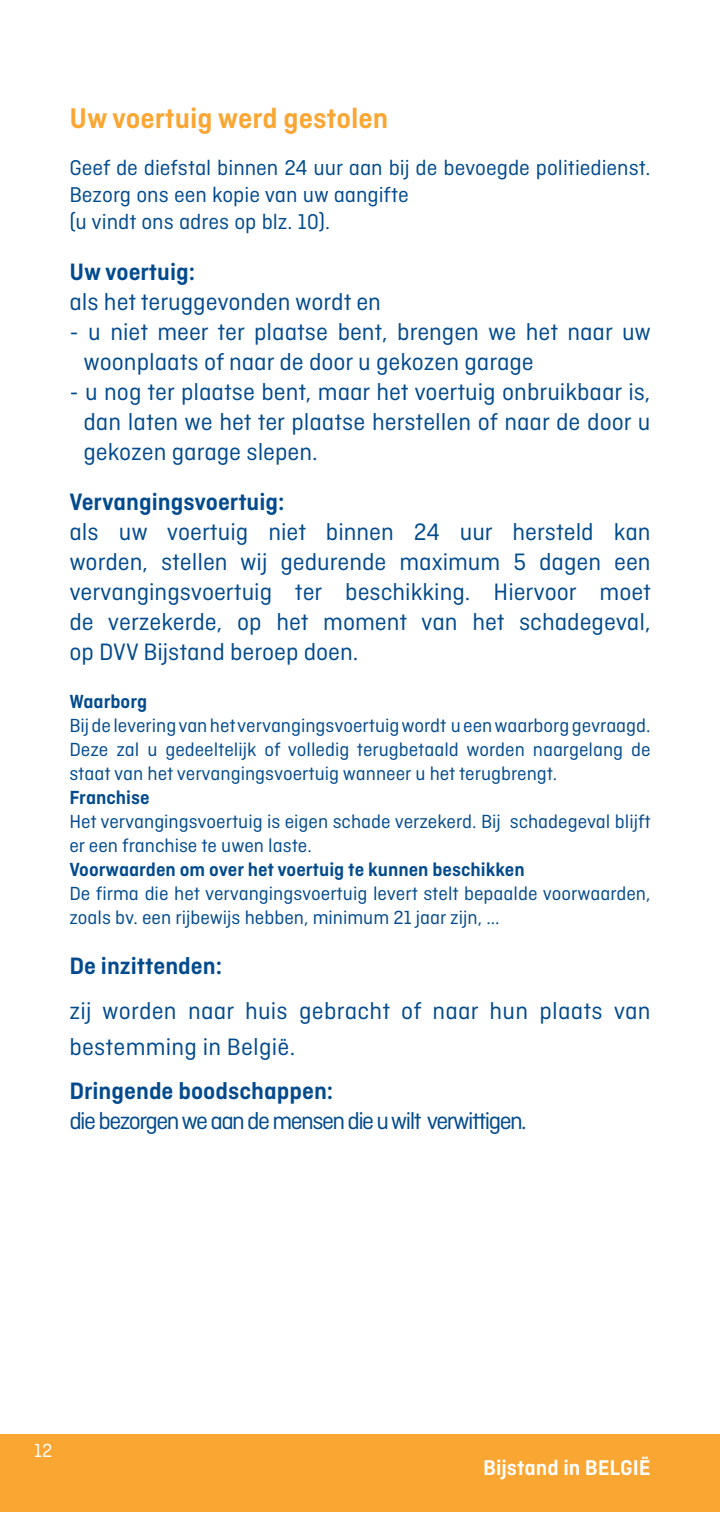
<style>
.page{position:relative;width:720px;height:1523px;background:#fff}
.page>*{position:absolute;margin:0;border:0;box-sizing:border-box;transform-origin:0 0}
.t1{font:600 30px "Ciutadella";color:#faa633}
.t2{font:25px/30px "Ciutadella";color:#004a8d}
.t3{font:600 25px "Ciutadella";color:#004a8d}
.t4{font:25px "Ciutadella";letter-spacing:-.06em;color:#004a8d}
.t5{font:22.5px/27px "Ciutadella";color:#004a8d}
.t6{font:600 22.5px "Ciutadella";color:#fff}
.t7{font:20px/24px "Ciutadella";color:#004a8d}
.t8{font:600 20px "Ciutadella";color:#004a8d}
.t9{font:20px "Ciutadella";color:#fff}
</style>
<div class="page">
<div style="left:0;top:1434px;width:720px;height:78px;background:#faa633"></div>
<p class="t1" style="left:69px;top:101px;width:320px">Uw voertuig werd gestolen</p>
<p class="t5" style="left:69px;top:154px;width:583px">Geef de diefstal binnen 24 uur aan bij de bevoegde politiedienst.<br>Bezorg ons een kopie van uw aangifte<br>(u vindt ons adres op blz. 10).</p>
<p class="t3" style="left:69px;top:257px;width:127px">Uw voertuig:</p>
<p class="t2" style="left:69px;top:287px;width:313px">als het teruggevonden wordt en</p>
<p class="t2" style="left:84px;top:317px;width:569px;text-indent:-14px">- u niet meer ter plaatse bent, brengen we het naar uw woonplaats of naar de door u gekozen garage</p>
<p class="t2" style="left:84px;top:377px;width:568px;text-align:justify;text-indent:-14px">- u nog ter plaatse bent, maar het voertuig onbruikbaar is, dan laten we het ter plaatse herstellen of naar de door u gekozen garage slepen.</p>
<p class="t3" style="left:69px;top:488px;width:217px">Vervangingsvoertuig:</p>
<p class="t2" style="left:69px;top:517px;width:583px;text-align:justify">als uw voertuig niet binnen 24 uur hersteld kan worden, stellen wij gedurende maximum 5 dagen een vervangingsvoertuig ter beschikking. Hiervoor moet de verzekerde, op het moment van het schadegeval, op DVV Bijstand beroep doen.</p>
<p class="t8" style="left:69px;top:690px;width:79px">Waarborg</p>
<p class="t7" style="left:69px;top:713px;width:583px;text-align:justify">Bij de levering van het vervangingsvoertuig wordt u een waarborg gevraagd.<br>Deze zal u gedeeltelijk of volledig terugbetaald worden naargelang de staat van het vervangingsvoertuig wanneer u het terugbrengt.</p>
<p class="t8" style="left:69px;top:786px;width:82px">Franchise</p>
<p class="t7" style="left:69px;top:809px;width:583px">Het vervangingsvoertuig is eigen schade verzekerd. Bij schadegeval blijft er een franchise te uwen laste.</p>
<p class="t8" style="left:69px;top:858px;width:457px">Voorwaarden om over het voertuig te kunnen beschikken</p>
<p class="t7" style="left:69px;top:881px;width:583px">De firma die het vervangingsvoertuig levert stelt bepaalde voorwaarden, zoals bv. een rijbewijs hebben, minimum 21 jaar zijn, ...</p>
<p class="t3" style="left:69px;top:952px;width:154px">De inzittenden:</p>
<p class="t2" style="left:69px;top:992px;width:583px;line-height:36px">zij worden naar huis gebracht of naar hun plaats van bestemming in België.</p>
<p class="t3" style="left:69px;top:1076px;width:265px">Dringende boodschappen:</p>
<p class="t4" style="left:69px;top:1107px;width:459px">die bezorgen we aan de mensen die u wilt verwittigen.</p>
<p class="t9" style="left:34px;top:1439px;width:20px">12</p>
<p class="t6" style="left:483px;top:1454px;width:169px">Bijstand in BELGIË</p>
</div>
